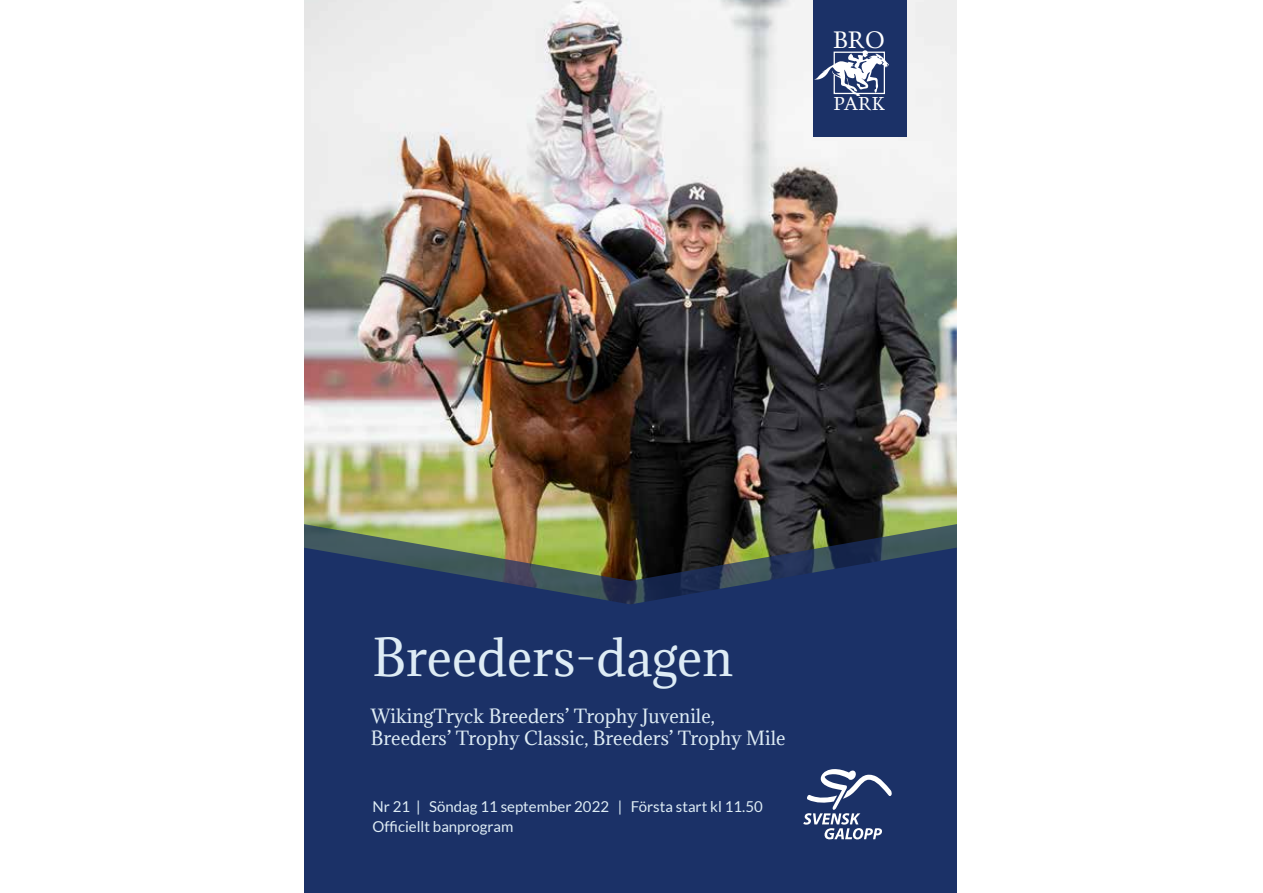
<style>
.page{position:relative;width:1263px;height:893px;background:#fff}
.page>*{position:absolute;margin:0;border:0;box-sizing:border-box;transform-origin:0 0}
.t1{font:48px "Adamina";color:#deecf5}
.t2{font:23.7px "Trump Mediaeval LT Std";color:#fff}
.t3{font:18.6px "Trump Mediaeval LT Std";color:#fff}
.t4{font:18px/21.6px "Adamina";color:#deecf5}
.t5{font:15px/20.7px "Lato";color:#deecf5}
</style>
<div class="page">
<img style="left:304px;top:0;width:653px;height:523px">
<div style="left:304px;top:629px;width:653px;height:264px;background:#1b3167"></div>
<svg style="left:304px;top:523px;width:653px;height:25px"></svg>
<svg style="left:304px;top:548px;width:653px;height:81px;fill:#1b3167"></svg>
<svg style="left:803px;top:769px;width:89px;height:70px"></svg>
<div style="left:813px;top:0;width:93px;height:136px;background:#1b3167"></div>
<svg style="left:814px;top:50px;width:75px;height:46px"></svg>
<h2 class="t2" style="left:833px;top:26px;width:53px">BRO</h2>
<p class="t3" style="left:833px;top:93px;width:53px">PARK</p>
<h1 class="t1" style="left:372px;top:624px;width:362px">Breeders-dagen</h1>
<p class="t4" style="left:371px;top:705px;width:416px">WikingTryck Breeders’ Trophy Juvenile,<br>Breeders’ Trophy Classic, Breeders’ Trophy Mile</p>
<p class="t5" style="left:372px;top:796px;width:392px">Nr 21 | Söndag 11 september 2022 | Första start kl 11.50<br>Officiellt banprogram</p>
</div>
